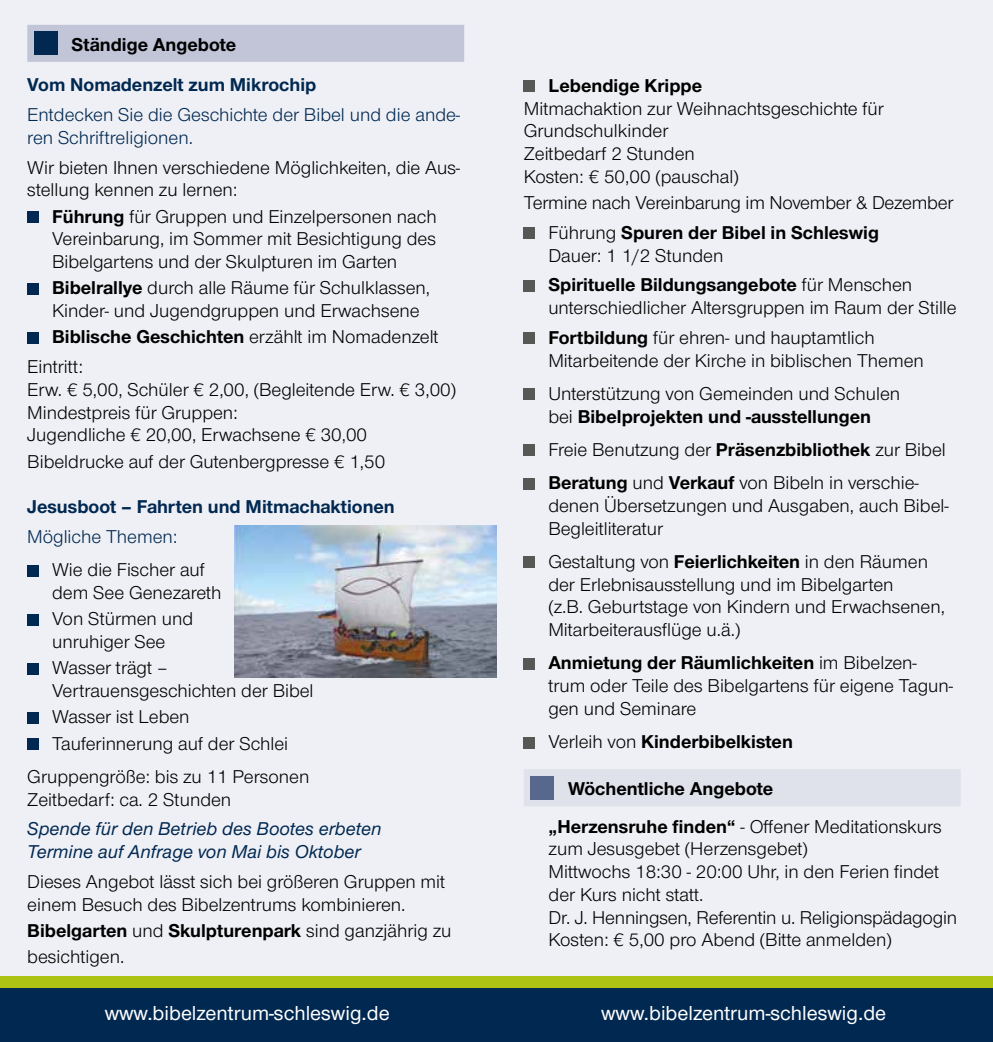
<style>
.page{position:relative;width:993px;height:1042px;background:#fff}
.page>*{position:absolute;margin:0;border:0;box-sizing:border-box;transform-origin:0 0}
.t1{font:500 21px "Nordelbica";color:#fff}
.t2{font:19.25px/22.8px "Nordelbica";color:#000}
.t3{font:700 19.25px/33.2px "Nordelbica";color:#000}
.t4{font:19.25px/22.8px "Nordelbica";color:#002851}
.t5{font:italic 500 19.25px/22.8px "Nordelbica";color:#002851}
.t6{font:700 19.25px "Nordelbica";color:#002851}
.s1{font-weight:700}
.s2{font-weight:400}
</style>
<div class="page">
<div style="left:0;top:0;width:992px;height:1042px;background:#eff0f5"></div>
<div style="left:0;top:987px;width:992px;height:55px;background:#002851"></div>
<div style="left:0;top:976px;width:992px;height:11px;background:#acc313"></div>
<div style="left:27px;top:211px;width:11px;height:12px;background:#002851"></div>
<div style="left:27px;top:283px;width:11px;height:11px;background:#002851"></div>
<div style="left:27px;top:332px;width:11px;height:11px;background:#002851"></div>
<div style="left:27px;top:565px;width:11px;height:11px;background:#002851"></div>
<div style="left:27px;top:614px;width:11px;height:11px;background:#002851"></div>
<div style="left:27px;top:663px;width:11px;height:11px;background:#002851"></div>
<div style="left:27px;top:712px;width:11px;height:11px;background:#002851"></div>
<div style="left:27px;top:738px;width:11px;height:11px;background:#002851"></div>
<img style="left:234px;top:525px;width:262px;height:152px">
<div style="left:523px;top:81px;width:11px;height:11px;background:#575756"></div>
<div style="left:523px;top:228px;width:11px;height:11px;background:#575756"></div>
<div style="left:523px;top:280px;width:11px;height:11px;background:#575756"></div>
<div style="left:523px;top:333px;width:11px;height:11px;background:#575756"></div>
<div style="left:523px;top:389px;width:11px;height:11px;background:#575756"></div>
<div style="left:523px;top:445px;width:11px;height:11px;background:#575756"></div>
<div style="left:523px;top:478px;width:11px;height:11px;background:#575756"></div>
<div style="left:523px;top:557px;width:11px;height:11px;background:#575756"></div>
<div style="left:523px;top:658px;width:11px;height:11px;background:#575756"></div>
<div style="left:523px;top:737px;width:11px;height:11px;background:#575756"></div>
<div style="left:524px;top:769px;width:436px;height:37px;background:#dfe1eb"></div>
<div style="left:530px;top:776px;width:23px;height:23px;background:#58688d"></div>
<div style="left:27px;top:25px;width:437px;height:37px;background:#c1c5d7"></div>
<div style="left:34px;top:32px;width:23px;height:23px;background:#002851"></div>
<p class="t3" style="left:71px;top:27px;width:166px">Ständige Angebote</p>
<p class="t6" style="left:27px;top:74px;width:290px">Vom Nomadenzelt zum Mikrochip</p>
<p class="t4" style="left:27px;top:103px;width:434px">Entdecken Sie die Geschichte der Bibel und die ande&shy;ren Schriftreligionen.</p>
<p class="t2" style="left:27px;top:156px;width:434px">Wir bieten Ihnen verschiedene Möglichkeiten, die Aus&shy;stellung kennen zu lernen:</p>
<p class="t2" style="left:52px;top:205px;width:386px;text-align:justify"><span class="s1">Führung</span> für Gruppen und Einzelpersonen nach Vereinbarung, im Sommer mit Besichtigung des Bibelgartens und der Skulpturen im Garten</p>
<p class="t2" style="left:52px;top:277px;width:379px"><span class="s1">Bibelrallye</span> durch alle Räume für Schulklassen,<br>Kinder- und Jugendgruppen und Erwachsene</p>
<p class="t2" style="left:27px;top:322px;width:413px;line-height:29.8px;text-indent:25px"><span class="s1">Biblische Geschichten</span> erzählt im Nomadenzelt<br>Eintritt:</p>
<p class="t2" style="left:27px;top:378px;width:430px">Erw. € 5,00, Schüler € 2,00, (Begleitende Erw. € 3,00)<br>Mindestpreis für Gruppen:<br>Jugendliche € 20,00, Erwachsene € 30,00</p>
<p class="t2" style="left:27px;top:450px;width:359px">Bibeldrucke auf der Gutenbergpresse € 1,50</p>
<p class="t6" style="left:27px;top:495px;width:369px">Jesusboot – Fahrten und Mitmachaktionen</p>
<p class="t4" style="left:27px;top:525px;width:152px">Mögliche Themen:</p>
<p class="t2" style="left:52px;top:558px;width:171px">Wie die Fischer auf dem See Genezareth</p>
<p class="t2" style="left:52px;top:607px;width:142px">Von Stürmen und unruhiger See</p>
<p class="t2" style="left:52px;top:656px;width:263px">Wasser trägt –<br>Vertrauensgeschichten der Bibel</p>
<p class="t2" style="left:52px;top:704px;width:237px;line-height:26.2px">Wasser ist Leben<br>Tauferinnerung auf der Schlei</p>
<p class="t2" style="left:27px;top:765px;width:283px">Gruppengröße: bis zu 11 Personen<br>Zeitbedarf: ca. 2 Stunden</p>
<p class="t5" style="left:27px;top:817px;width:355px">Spende für den Betrieb des Bootes erbeten<br>Termine auf Anfrage von Mai bis Oktober</p>
<p class="t2" style="left:27px;top:870px;width:419px">Dieses Angebot lässt sich bei größeren Gruppen mit einem Besuch des Bibelzentrums kombinieren.</p>
<p class="t2" style="left:27px;top:917px;width:425px;line-height:26.2px"><span class="s1">Bibelgarten</span> und <span class="s1">Skulpturenpark</span> sind ganzjährig zu besichtigen.</p>
<p class="t3" style="left:548px;top:69px;width:155px">Lebendige Krippe</p>
<p class="t2" style="left:523px;top:97px;width:361px">Mitmachaktion zur Weihnachtsgeschichte für<br>Grundschulkinder<br>Zeitbedarf 2 Stunden<br>Kosten: € 50,00 (pauschal)</p>
<p class="t2" style="left:548px;top:188px;width:406px;line-height:29.8px;text-indent:-25px">Termine nach Vereinbarung im November &amp; Dezember<br>Führung <span class="s1">Spuren der Bibel in Schleswig</span></p>
<p class="t2" style="left:548px;top:240px;width:365px;line-height:29.8px">Dauer: 1 1/2 Stunden<br><span class="s1">Spirituelle Bildungsangebote</span> für Menschen</p>
<p class="t2" style="left:548px;top:293px;width:410px;line-height:29.8px">unterschiedlicher Altersgruppen im Raum der Stille<br><span class="s1">Fortbildung</span> für ehren- und hauptamtlich</p>
<p class="t2" style="left:548px;top:344px;width:377px;line-height:33.2px">Mitarbeitende der Kirche in biblischen Themen<br>Unterstützung von Gemeinden und Schulen</p>
<p class="t3" style="left:548px;top:399px;width:399px"><span class="s2">bei</span> Bibelprojekten und -ausstellungen<br><span class="s2">Freie Benutzung der</span> Präsenzbibliothek <span class="s2">zur Bibel<br></span>Beratung <span class="s2">und</span> Verkauf <span class="s2">von Bibeln in verschie-</span></p>
<p class="t2" style="left:548px;top:494px;width:402px">denen Übersetzungen und Ausgaben, auch Bibel-<br>Begleitliteratur</p>
<p class="t2" style="left:548px;top:550px;width:398px">Gestaltung von <span class="s1">Feierlichkeiten</span> in den Räumen der Erlebnisausstellung und im Bibelgarten<br>(z.B. Geburtstage von Kindern und Erwachsenen, Mitarbeiterausflüge u.ä.)</p>
<p class="t2" style="left:548px;top:652px;width:406px"><span class="s1">Anmietung der Räumlichkeiten</span> im Bibelzen&shy;trum oder Teile des Bibelgartens für eigene Tagun&shy;gen und Seminare</p>
<p class="t3" style="left:548px;top:725px;width:246px"><span class="s2">Verleih von</span> Kinderbibelkisten</p>
<p class="t3" style="left:548px;top:770px;width:394px;line-height:37.6px;text-indent:19px">Wöchentliche Angebote<br>„Herzensruhe finden“ <span class="s2">- Offener Meditationskurs</span></p>
<p class="t2" style="left:548px;top:838px;width:410px">zum Jesusgebet (Herzensgebet)<br>Mittwochs 18:30 - 20:00 Uhr, in den Ferien findet der Kurs nicht statt.<br>Dr. J. Henningsen, Referentin u. Religionspädagogin Kosten: € 5,00 pro Abend (Bitte anmelden)</p>
<p class="t1" style="left:105px;top:1001px;width:286px">www.bibelzentrum-schleswig.de</p>
<p class="t1" style="left:601px;top:1001px;width:286px">www.bibelzentrum-schleswig.de</p>
</div>
